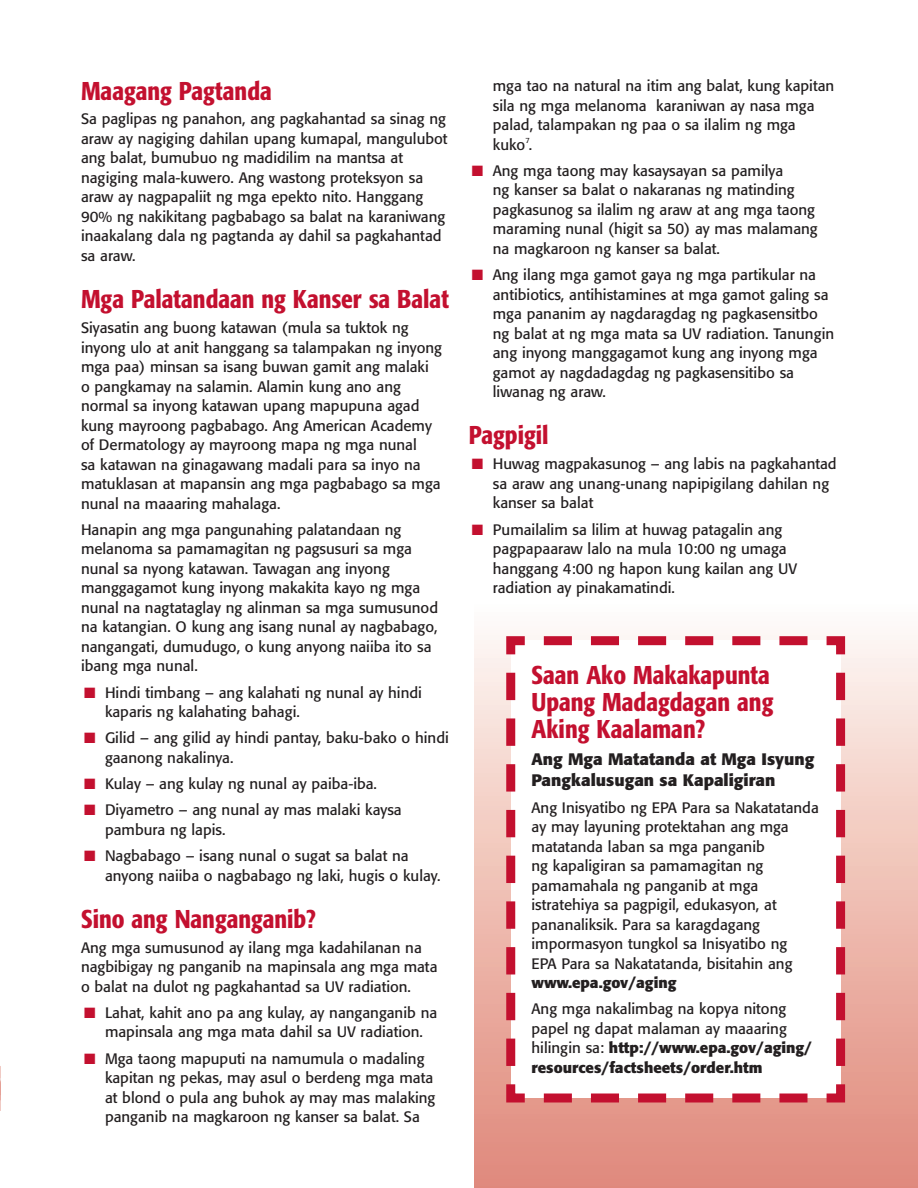
<style>
.page{position:relative;width:918px;height:1188px;background:#fff}
.page>*{position:absolute;margin:0;border:0;box-sizing:border-box;transform-origin:0 0}
.subhead{font:500 condensed 25.5px/27px "Formata";color:#c3102f}
.bold_text{font:700 16.5px/21px "Formata";color:#231f20}
.body{font:15px/19.5px "Formata";color:#231f20}
.bulleted_text{font:15px/19.5px "Formata";color:#231f20}
.bulleted_text-2{font:7.5px "Formata";color:#231f20}
.s1{color:#c3102f}
.s2{font-weight:700}
</style>
<div class="page">
<div style="left:474px;top:604px;width:444px;height:584px;background:linear-gradient(to bottom,#fefaf6,#e08778)"></div>
<svg style="left:502px;top:632px;width:348px;height:475px"></svg>
<svg style="left:0;top:1066px;width:1px;height:45px"></svg>
<p class="subhead" style="left:81px;top:77px;width:192px">Maagang Pagtanda</p>
<p class="body" style="left:81px;top:109px;width:368px">Sa paglipas ng panahon, ang pagkahantad sa sinag ng araw ay nagiging dahilan upang kumapal, mangulubot ang balat, bumubuo ng madidilim na mantsa at nagiging mala-kuwero. Ang wastong proteksyon sa araw ay nagpapaliit ng mga epekto nito. Hanggang 90% ng nakikitang pagbabago sa balat na karaniwang inaakalang dala ng pagtanda ay dahil sa pagkahantad sa araw.</p>
<p class="subhead" style="left:81px;top:286px;width:369px">Mga Palatandaan ng Kanser sa Balat</p>
<p class="body" style="left:81px;top:318px;width:362px">Siyasatin ang buong katawan (mula sa tuktok ng inyong ulo at anit hanggang sa talampakan ng inyong mga paa) minsan sa isang buwan gamit ang malaki<br>o pangkamay na salamin. Alamin kung ano ang normal sa inyong katawan upang mapupuna agad kung mayroong pagbabago. Ang American Academy of Dermatology ay mayroong mapa ng mga nunal<br>sa katawan na ginagawang madali para sa inyo na matuklasan at mapansin ang mga pagbabago sa mga nunal na maaaring mahalaga.</p>
<p class="body" style="left:81px;top:520px;width:359px">Hanapin ang mga pangunahing palatandaan ng melanoma sa pamamagitan ng pagsusuri sa mga nunal sa nyong katawan. Tawagan ang inyong manggagamot kung inyong makakita kayo ng mga nunal na nagtataglay ng alinman sa mga sumusunod na katangian. O kung ang isang nunal ay nagbabago, nangangati, dumudugo, o kung anyong naiiba ito sa ibang mga nunal.</p>
<p class="bulleted_text" style="left:105px;top:683px;width:318px;text-indent:-21px"><span class="s1">■</span> Hindi timbang – ang kalahati ng nunal ay hindi kaparis ng kalahating bahagi.</p>
<p class="bulleted_text" style="left:105px;top:728px;width:345px;text-indent:-21px"><span class="s1">■</span> Gilid – ang gilid ay hindi pantay, baku-bako o hindi gaanong nakalinya.</p>
<p class="bulleted_text" style="left:84px;top:774px;width:295px"><span class="s1">■</span> Kulay – ang kulay ng nunal ay paiba-iba.</p>
<p class="bulleted_text" style="left:105px;top:800px;width:298px;text-indent:-21px"><span class="s1">■</span> Diyametro – ang nunal ay mas malaki kaysa pambura ng lapis.</p>
<p class="bulleted_text" style="left:105px;top:846px;width:337px;text-indent:-21px"><span class="s1">■</span> Nagbabago – isang nunal o sugat sa balat na anyong naiiba o nagbabago ng laki, hugis o kulay.</p>
<p class="subhead" style="left:81px;top:905px;width:236px">Sino ang Nanganganib?</p>
<p class="body" style="left:81px;top:938px;width:358px">Ang mga sumusunod ay ilang mga kadahilanan na nagbibigay ng panganib na mapinsala ang mga mata o balat na dulot ng pagkahantad sa UV radiation.</p>
<p class="bulleted_text" style="left:84px;top:1003px;width:355px;text-align:center"><span class="s1">■</span> Lahat, kahit ano pa ang kulay, ay nanganganib na mapinsala ang mga mata dahil sa UV radiation.</p>
<p class="bulleted_text" style="left:105px;top:1049px;width:332px;text-indent:-21px"><span class="s1">■</span> Mga taong mapuputi na namumula o madaling kapitan ng pekas, may asul o berdeng mga mata at blond o pula ang buhok ay may mas malaking panganib na magkaroon ng kanser sa balat. Sa</p>
<p class="bulleted_text" style="left:493px;top:76px;width:343px">mga tao na natural na itim ang balat, kung kapitan sila ng mga melanoma karaniwan ay nasa mga palad, talampakan ng paa o sa ilalim ng mga<br>kuko .</p>
<p class="bulleted_text-2" style="left:525px;top:136px;width:6px">7</p>
<p class="bulleted_text" style="left:493px;top:161px;width:326px;text-indent:-21px"><span class="s1">■</span> Ang mga taong may kasaysayan sa pamilya<br>ng kanser sa balat o nakaranas ng matinding pagkasunog sa ilalim ng araw at ang mga taong maraming nunal (higit sa 50) ay mas malamang na magkaroon ng kanser sa balat.</p>
<p class="bulleted_text" style="left:493px;top:265px;width:343px;text-indent:-21px"><span class="s1">■</span> Ang ilang mga gamot gaya ng mga partikular na antibiotics, antihistamines at mga gamot galing sa mga pananim ay nagdaragdag ng pagkasensitbo ng balat at ng mga mata sa UV radiation. Tanungin ang inyong manggagamot kung ang inyong mga gamot ay nagdadagdag ng pagkasensitibo sa liwanag ng araw.</p>
<p class="subhead" style="left:469px;top:422px;width:81px">Pagpigil</p>
<p class="bulleted_text" style="left:493px;top:454px;width:345px;text-indent:-21px"><span class="s1">■</span> Huwag magpakasunog – ang labis na pagkahantad sa araw ang unang-unang napipigilang dahilan ng kanser sa balat</p>
<p class="bulleted_text" style="left:493px;top:520px;width:306px;text-indent:-21px"><span class="s1">■</span> Pumailalim sa lilim at huwag patagalin ang pagpapaaraw lalo na mula 10:00 ng umaga hanggang 4:00 ng hapon kung kailan ang UV radiation ay pinakamatindi.</p>
<p class="subhead" style="left:532px;top:661px;width:243px">Saan Ako Makakapunta<br>Upang Madagdagan ang<br>Aking Kaalaman?</p>
<p class="bold_text" style="left:532px;top:749px;width:284px">Ang Mga Matatanda at Mga Isyung<br>Pangkalusugan sa Kapaligiran</p>
<p class="body" style="left:532px;top:797px;width:289px">Ang Inisyatibo ng EPA Para sa Nakatatanda ay may layuning protektahan ang mga matatanda laban sa mga panganib<br>ng kapaligiran sa pamamagitan ng pamamahala ng panganib at mga istratehiya sa pagpigil, edukasyon, at pananaliksik. Para sa karagdagang impormasyon tungkol sa Inisyatibo ng<br>EPA Para sa Nakatatanda, bisitahin ang <span class="s2">www.epa.gov/aging</span></p>
<p class="body" style="left:532px;top:999px;width:282px">Ang mga nakalimbag na kopya nitong papel ng dapat malaman ay maaaring hilingin sa: <span class="s2">http://www.epa.gov/aging/ resources/factsheets/order.htm</span></p>
</div>
